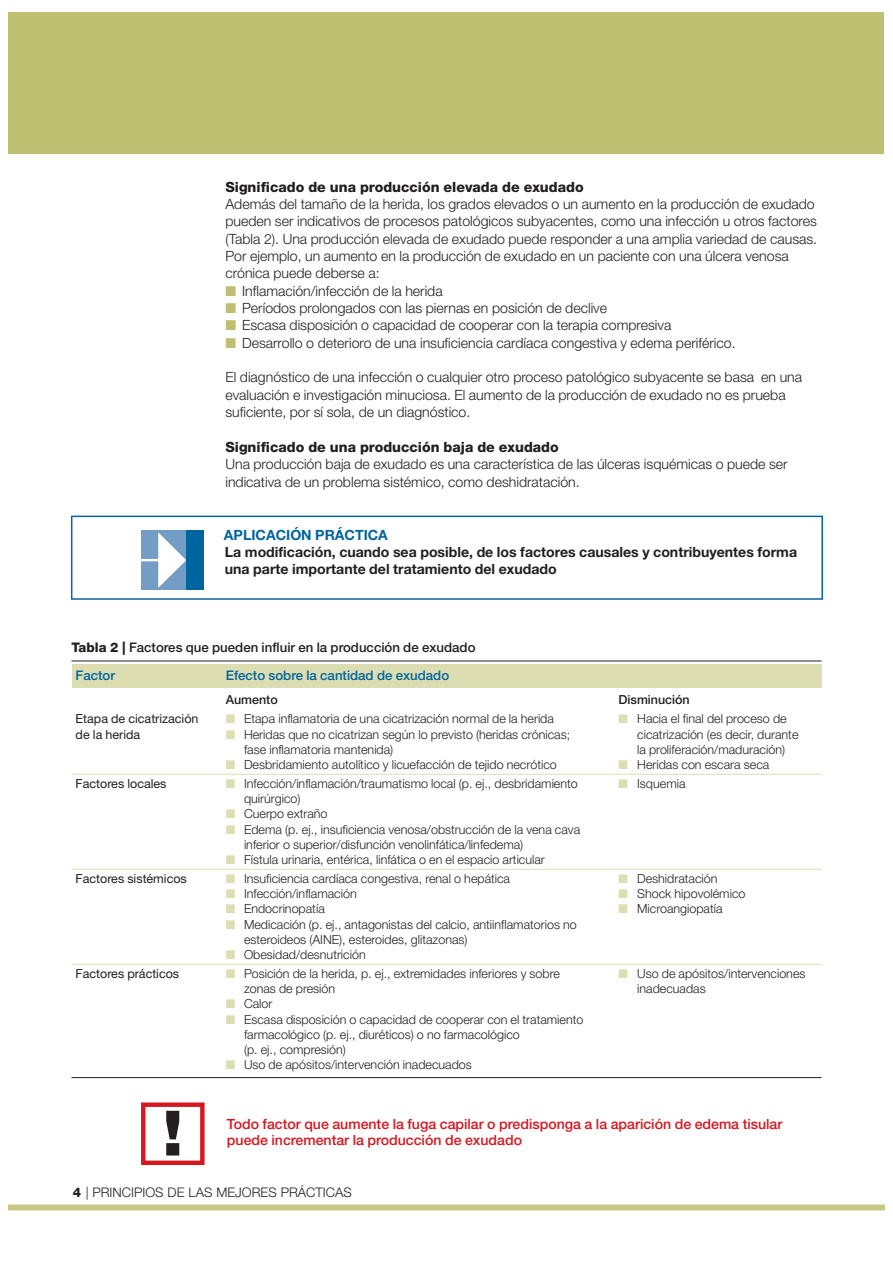
<style>
.page{position:relative;width:893px;height:1263px;background:#fff}
.page>*{position:absolute;margin:0;border:0;box-sizing:border-box;transform-origin:0 0}
.t1{font:900 62.7px "Helvetica Neue";color:#231f20}
.t2{font:300 14.1px/17.4px "Helvetica Neue";color:#231f20}
.t3{font:700 14.1px/17px "Helvetica Neue";color:#231f20}
.t4{font:500 14.1px/16.2px "Helvetica Neue";color:#d5171f}
.t5{font:800 14.1px "Helvetica Neue";color:#231f20}
.t6{font:700 14.1px "Helvetica Neue";color:#00649e}
.t7{font:500 13.2px/27.9px "Helvetica Neue";color:#231f20}
.t8{font:300 13.2px "Helvetica Neue";color:#231f20}
.t9{font:500 13.2px "Helvetica Neue";color:#00649e}
.t10{font:300 12.45px/15.1px "Helvetica Neue";color:#231f20}
.t11{font:12.45px "Helvetica Neue";color:#231f20}
.t12{font:500 12.45px "Helvetica Neue";color:#231f20}
.s1{color:#bebf70}
.s2{font-weight:800}
.s3{color:#00649e}
.s4{color:#ddddb2}
</style>
<div class="page">
<div style="left:72px;top:664px;width:749px;height:24px;background:#ddddb2"></div>
<div style="left:9px;top:13px;width:875px;height:141px;background:#bebf70"></div>
<div style="left:9px;top:1205px;width:875px;height:5px;background:#c8c885"></div>
<div style="left:71px;top:516px;width:752px;height:84px;border:1px solid #00649e"></div>
<div style="left:141px;top:1103px;width:63px;height:62px;border:4px solid #d5171f"></div>
<div style="left:141px;top:530px;width:63px;height:60px;background:#749dc6"></div>
<svg style="left:158px;top:532px;width:28px;height:56px"></svg>
<div style="left:187px;top:530px;width:17px;height:60px;background:#00649e"></div>
<hr style="left:141px;top:559px;width:42px;height:2px;background:#fff">
<hr style="left:71px;top:661px;width:750px;height:1px;background:#231f20">
<hr style="left:71px;top:774px;width:750px;height:1px;background:#ddddb2">
<hr style="left:71px;top:869px;width:750px;height:1px;background:#ddddb2">
<hr style="left:71px;top:964px;width:750px;height:1px;background:#ddddb2">
<hr style="left:71px;top:1077px;width:750px;height:1px;background:#231f20">
<p class="t5" style="left:225px;top:182px;width:360px">Significado de una producción elevada de exudado</p>
<p class="t2" style="left:225px;top:197px;width:593px">Además del tamaño de la herida, los grados elevados o un aumento en la producción de exudado pueden ser indicativos de procesos patológicos subyacentes, como una infección u otros factores (Tabla 2). Una producción elevada de exudado puede responder a una amplia variedad de causas.<br>Por ejemplo, un aumento en la producción de exudado en un paciente con una úlcera venosa crónica puede deberse a:</p>
<p class="t2" style="left:225px;top:283px;width:219px"><span class="s1">■</span> Inflamación/infección de la herida</p>
<p class="t2" style="left:225px;top:301px;width:383px"><span class="s1">■</span> Períodos prolongados con las piernas en posición de declive</p>
<p class="t2" style="left:225px;top:318px;width:447px"><span class="s1">■</span> Escasa disposición o capacidad de cooperar con la terapia compresiva</p>
<p class="t2" style="left:225px;top:335px;width:511px"><span class="s1">■</span> Desarrollo o deterioro de una insuficiencia cardíaca congestiva y edema periférico.</p>
<p class="t2" style="left:225px;top:370px;width:578px">El diagnóstico de una infección o cualquier otro proceso patológico subyacente se basa en una evaluación e investigación minuciosa. El aumento de la producción de exudado no es prueba suficiente, por sí sola, de un diagnóstico.</p>
<p class="t5" style="left:225px;top:442px;width:335px">Significado de una producción baja de exudado</p>
<p class="t2" style="left:225px;top:457px;width:563px">Una producción baja de exudado es una característica de las úlceras isquémicas o puede ser indicativa de un problema sistémico, como deshidratación.</p>
<p class="t6" style="left:224px;top:530px;width:165px">APLICACIÓN PRÁCTICA</p>
<p class="t3" style="left:225px;top:545px;width:573px">La modificación, cuando sea posible, de los factores causales y contribuyentes forma una parte importante del tratamiento del exudado</p>
<p class="t7" style="left:76px;top:635px;width:401px;text-indent:-4px"><span class="s2">Tabla 2 |</span> Factores que pueden influir en la producción de exudado<br><span class="s3">Factor</span></p>
<p class="t9" style="left:226px;top:671px;width:225px">Efecto sobre la cantidad de exudado</p>
<p class="t12" style="left:226px;top:695px;width:54px">Aumento</p>
<p class="t12" style="left:618px;top:695px;width:73px">Disminución</p>
<p class="t11" style="left:76px;top:715px;width:124px">Etapa de cicatrización</p>
<p class="t10" style="left:226px;top:713px;width:330px"><span class="s4">■</span> Etapa inflamatoria de una cicatrización normal de la herida</p>
<p class="t10" style="left:618px;top:713px;width:170px"><span class="s4">■</span> Hacia el final del proceso de</p>
<p class="t11" style="left:76px;top:730px;width:66px">de la herida</p>
<p class="t10" style="left:226px;top:728px;width:346px"><span class="s4">■</span> Heridas que no cicatrizan según lo previsto (heridas crónicas;</p>
<p class="t10" style="left:637px;top:728px;width:163px">cicatrización (es decir, durante</p>
<p class="t10" style="left:244px;top:743px;width:151px">fase inflamatoria mantenida)</p>
<p class="t10" style="left:637px;top:743px;width:149px">la proliferación/maduración)</p>
<p class="t10" style="left:226px;top:758px;width:332px"><span class="s4">■</span> Desbridamiento autolítico y licuefacción de tejido necrótico</p>
<p class="t10" style="left:618px;top:758px;width:152px"><span class="s4">■</span> Heridas con escara seca</p>
<p class="t11" style="left:76px;top:779px;width:92px">Factores locales</p>
<p class="t10" style="left:226px;top:777px;width:353px"><span class="s4">■</span> Infección/inflamación/traumatismo local (p. ej., desbridamiento</p>
<p class="t10" style="left:618px;top:777px;width:69px"><span class="s4">■</span> Isquemia</p>
<p class="t10" style="left:244px;top:792px;width:58px">quirúrgico)</p>
<p class="t10" style="left:226px;top:808px;width:103px"><span class="s4">■</span> Cuerpo extraño</p>
<p class="t10" style="left:244px;top:823px;width:337px;text-indent:-18px"><span class="s4">■</span> Edema (p. ej., insuficiencia venosa/obstrucción de la vena cava inferior o superior/disfunción venolinfática/linfedema)</p>
<p class="t10" style="left:226px;top:853px;width:320px"><span class="s4">■</span> Fístula urinaria, entérica, linfática o en el espacio articular</p>
<p class="t11" style="left:76px;top:874px;width:113px">Factores sistémicos</p>
<p class="t10" style="left:226px;top:872px;width:286px"><span class="s4">■</span> Insuficiencia cardíaca congestiva, renal o hepática</p>
<p class="t10" style="left:618px;top:872px;width:101px"><span class="s4">■</span> Deshidratación</p>
<p class="t10" style="left:226px;top:888px;width:132px"><span class="s4">■</span> Infección/inflamación</p>
<p class="t10" style="left:618px;top:888px;width:128px"><span class="s4">■</span> Shock hipovolémico</p>
<p class="t10" style="left:226px;top:903px;width:101px"><span class="s4">■</span> Endocrinopatía</p>
<p class="t10" style="left:618px;top:903px;width:106px"><span class="s4">■</span> Microangiopatía</p>
<p class="t10" style="left:244px;top:918px;width:334px;text-indent:-18px"><span class="s4">■</span> Medicación (p. ej., antagonistas del calcio, antiinflamatorios no esteroideos (AINE), esteroides, glitazonas)</p>
<p class="t10" style="left:226px;top:948px;width:141px"><span class="s4">■</span> Obesidad/desnutrición</p>
<p class="t11" style="left:76px;top:969px;width:105px">Factores prácticos</p>
<p class="t10" style="left:226px;top:967px;width:336px"><span class="s4">■</span> Posición de la herida, p. ej., extremidades inferiores y sobre</p>
<p class="t10" style="left:618px;top:967px;width:188px"><span class="s4">■</span> Uso de apósitos/intervenciones</p>
<p class="t10" style="left:244px;top:983px;width:93px">zonas de presión</p>
<p class="t10" style="left:637px;top:983px;width:70px">inadecuadas</p>
<p class="t10" style="left:226px;top:998px;width:48px"><span class="s4">■</span> Calor</p>
<p class="t10" style="left:244px;top:1013px;width:341px;text-indent:-18px"><span class="s4">■</span> Escasa disposición o capacidad de cooperar con el tratamiento farmacológico (p. ej., diuréticos) o no farmacológico<br>(p. ej., compresión)</p>
<p class="t10" style="left:226px;top:1058px;width:248px"><span class="s4">■</span> Uso de apósitos/intervención inadecuados</p>
<h1 class="t1" style="left:163px;top:1111px;width:21px">!</h1>
<p class="t4" style="left:227px;top:1117px;width:557px">Todo factor que aumente la fuga capilar o predisponga a la aparición de edema tisular puede incrementar la producción de exudado</p>
<p class="t8" style="left:73px;top:1188px;width:280px"><span class="s2">4</span> | PRINCIPIOS DE LAS MEJORES PRÁCTICAS</p>
</div>
